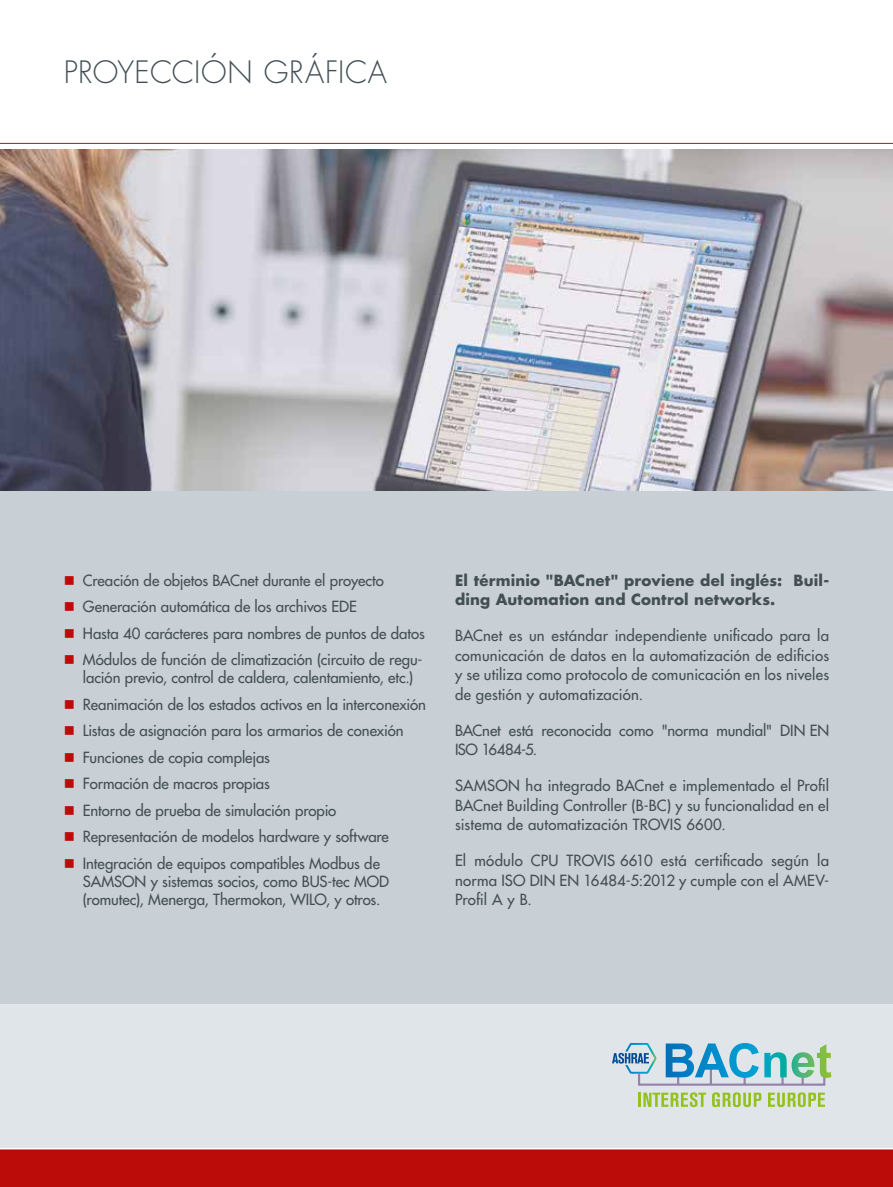
<style>
.page{position:relative;width:893px;height:1187px;background:#fff}
.page>*{position:absolute;margin:0;border:0;box-sizing:border-box;transform-origin:0 0}
.t1{font:300 30px "Futura";letter-spacing:.01em;color:#434f55}
.t2{font:15px/26.5px "Futura";color:#434f55}
.t3{font:700 15px/19.5px "Futura";letter-spacing:.015em;color:#434f55}
</style>
<div class="page">
<div style="left:0;top:150px;width:893px;height:853px;background:#c8d0d5"></div>
<div style="left:0;top:1148px;width:893px;height:38px;background:#bb0c0a"></div>
<div style="left:0;top:1003px;width:893px;height:145px;background:#dfe5e9"></div>
<img style="left:0;top:150px;width:893px;height:340px">
<svg style="left:612px;top:1043px;width:219px;height:43px"></svg>
<hr style="left:638px;top:1092px;width:3px;height:14px;background:#94c11c">
<svg style="left:643px;top:1092px;width:63px;height:14px"></svg>
<svg style="left:712px;top:1092px;width:49px;height:14px"></svg>
<svg style="left:768px;top:1092px;width:57px;height:14px"></svg>
<hr style="left:0;top:143px;width:893px;height:1px;background:#bb0c0a">
<hr style="left:0;top:1147px;width:893px;height:2px;background:#fff">
<h1 class="t1" style="left:64px;top:53px;width:325px">PROYECCIÓN GRÁFICA</h1>
<p class="t2" style="left:83px;top:566px;width:343px">Creación de objetos BACnet durante el proyecto Generación automática de los archivos EDE<br>Hasta 40 carácteres para nombres de puntos de datos Módulos de función de climatización (circuito de regu-</p>
<p class="t2" style="left:83px;top:664px;width:345px">lación previo, control de caldera, calentamiento, etc.)<br>Reanimación de los estados activos en la interconexión Listas de asignación para los armarios de conexión Funciones de copia complejas<br>Formación de macros propias<br>Entorno de prueba de simulación propio Representación de modelos hardware y software Integración de equipos compatibles Modbus de</p>
<p class="t2" style="left:83px;top:872px;width:308px;line-height:18px">SAMSON y sistemas socios, como BUS-tec MOD (romutec), Menerga, Thermokon, WILO, y otros.</p>
<p class="t3" style="left:455px;top:570px;width:376px">El términio "BACnet" proviene del inglés: Buil&shy;ding Automation and Control networks.</p>
<p class="t2" style="left:455px;top:625px;width:376px;line-height:19.5px;text-align:justify">BACnet es un estándar independiente unificado para la comunicación de datos en la automatización de edificios y se utiliza como protocolo de comunicación en los niveles de gestión y automatización.</p>
<p class="t2" style="left:455px;top:720px;width:376px;line-height:19.5px">BACnet está reconocida como "norma mundial" DIN EN<br>ISO 16484-5.</p>
<p class="t2" style="left:455px;top:775px;width:376px;line-height:19.5px;text-align:justify">SAMSON ha integrado BACnet e implementado el Profil BACnet Building Controller (B-BC) y su funcionalidad en el sistema de automatización TROVIS 6600.</p>
<p class="t2" style="left:455px;top:850px;width:376px;line-height:19.5px;text-align:justify">El módulo CPU TROVIS 6610 está certificado según la norma ISO DIN EN 16484-5:2012 y cumple con el AMEV-Profil A y B.</p>
</div>
